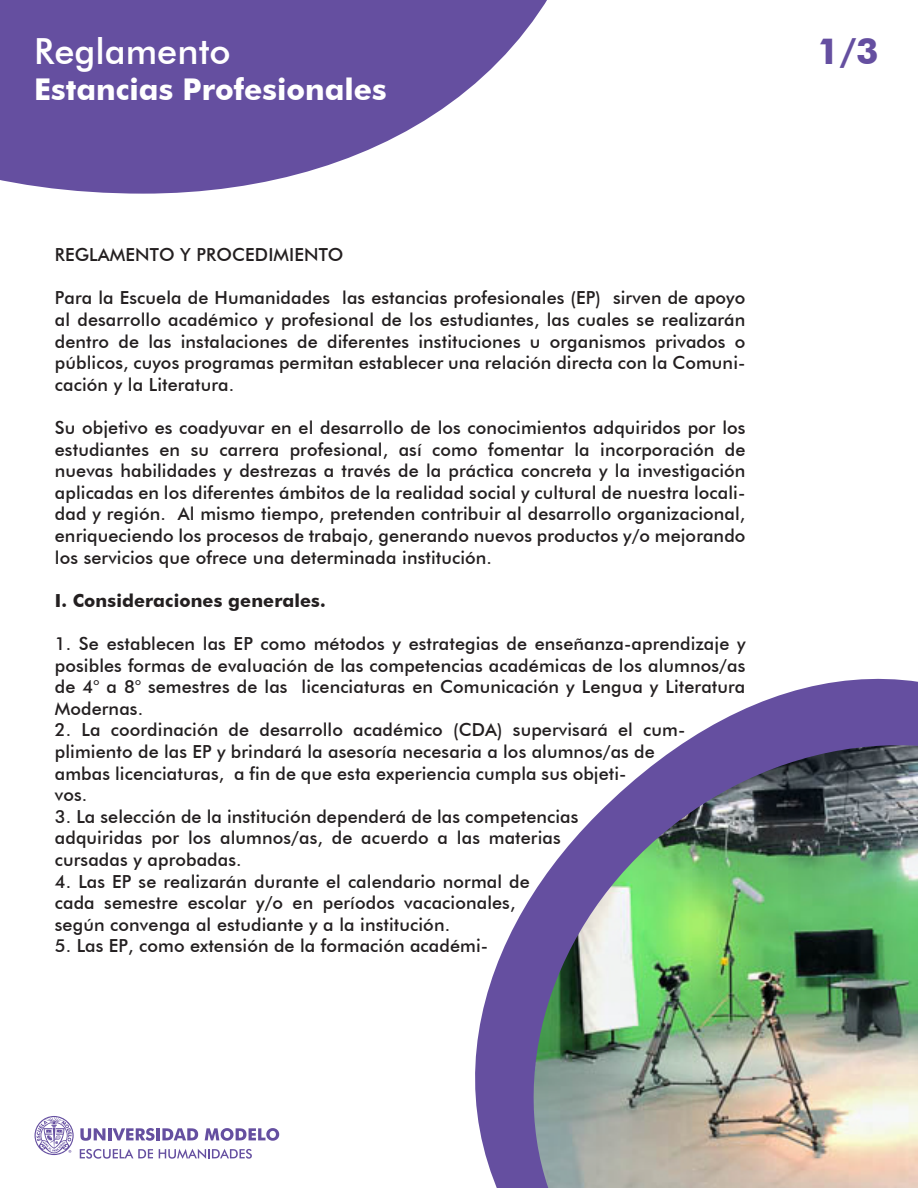
<style>
.page{position:relative;width:918px;height:1188px;background:#fff}
.page>*{position:absolute;margin:0;border:0;box-sizing:border-box;transform-origin:0 0}
.t1{font:500 36px "Futura BT";color:#fff}
.t2{font:700 36px "Futura BT";color:#654fa0}
.t3{font:700 30px "Futura BT";color:#fff}
.t4{font:500 18px/21.6px "Futura BT";letter-spacing:.005em;color:#231f20;text-align:justify}
.t5{font:700 18px "Futura BT";letter-spacing:.005em;color:#231f20}
</style>
<div class="page">
<svg style="left:0;top:0;width:547px;height:194px;fill:#654fa0"></svg>
<svg style="left:475px;top:678px;width:443px;height:510px"></svg>
<svg style="left:80px;top:1149px;width:73px;height:10px"></svg>
<svg style="left:159px;top:1149px;width:93px;height:10px"></svg>
<svg style="left:80px;top:1128px;width:75px;height:13px"></svg>
<hr style="left:156px;top:1128px;width:4px;height:12px;background:#654fa0">
<svg style="left:162px;top:1128px;width:36px;height:12px"></svg>
<svg style="left:205px;top:1128px;width:74px;height:13px"></svg>
<svg style="left:35px;top:1116px;width:39px;height:39px"></svg>
<img style="left:506px;top:745px;width:412px;height:443px">
<h1 class="t1" style="left:34px;top:29px;width:198px">Reglamento</h1>
<h2 class="t3" style="left:34px;top:71px;width:354px">Estancias Profesionales</h2>
<p class="t4" style="left:55px;top:244px;width:290px">REGLAMENTO Y PROCEDIMIENTO</p>
<p class="t4" style="left:55px;top:287px;width:692px">Para la Escuela de Humanidades las estancias profesionales (EP) sirven de apoyo al desarrollo académico y profesional de los estudiantes, las cuales se realizarán dentro de las instalaciones de diferentes instituciones u organismos privados o públicos, cuyos programas permitan establecer una relación directa con la Comuni&shy;cación y la Literatura.</p>
<p class="t4" style="left:55px;top:417px;width:692px">Su objetivo es coadyuvar en el desarrollo de los conocimientos adquiridos por los estudiantes en su carrera profesional, así como fomentar la incorporación de nuevas habilidades y destrezas a través de la práctica concreta y la investigación aplicadas en los diferentes ámbitos de la realidad social y cultural de nuestra locali&shy;dad y región. Al mismo tiempo, pretenden contribuir al desarrollo organizacional, enriqueciendo los procesos de trabajo, generando nuevos productos y/o mejorando los servicios que ofrece una determinada institución.</p>
<p class="t5" style="left:55px;top:590px;width:272px">I. Consideraciones generales.</p>
<p class="t4" style="left:55px;top:633px;width:692px">1. Se establecen las EP como métodos y estrategias de enseñanza-aprendizaje y posibles formas de evaluación de las competencias académicas de los alumnos/as de 4° a 8° semestres de las licenciaturas en Comunicación y Lengua y Literatura Modernas.</p>
<p class="t4" style="left:55px;top:719px;width:632px;text-align:left">2. La coordinación de desarrollo académico (CDA) supervisará el cum&shy;plimiento de las EP y brindará la asesoría necesaria a los alumnos/as de ambas licenciaturas, a fin de que esta experiencia cumpla sus objeti-<br>vos.</p>
<p class="t4" style="left:55px;top:806px;width:525px;text-align:left">3. La selección de la institución dependerá de las competencias adquiridas por los alumnos/as, de acuerdo a las materias cursadas y aprobadas.</p>
<p class="t4" style="left:55px;top:870px;width:476px;text-align:left">4. Las EP se realizarán durante el calendario normal de cada semestre escolar y/o en períodos vacacionales, según convenga al estudiante y a la institución.</p>
<p class="t4" style="left:55px;top:935px;width:435px">5. Las EP, como extensión de la formación académi-</p>
<h1 class="t2" style="left:817px;top:29px;width:63px">1/3</h1>
</div>
